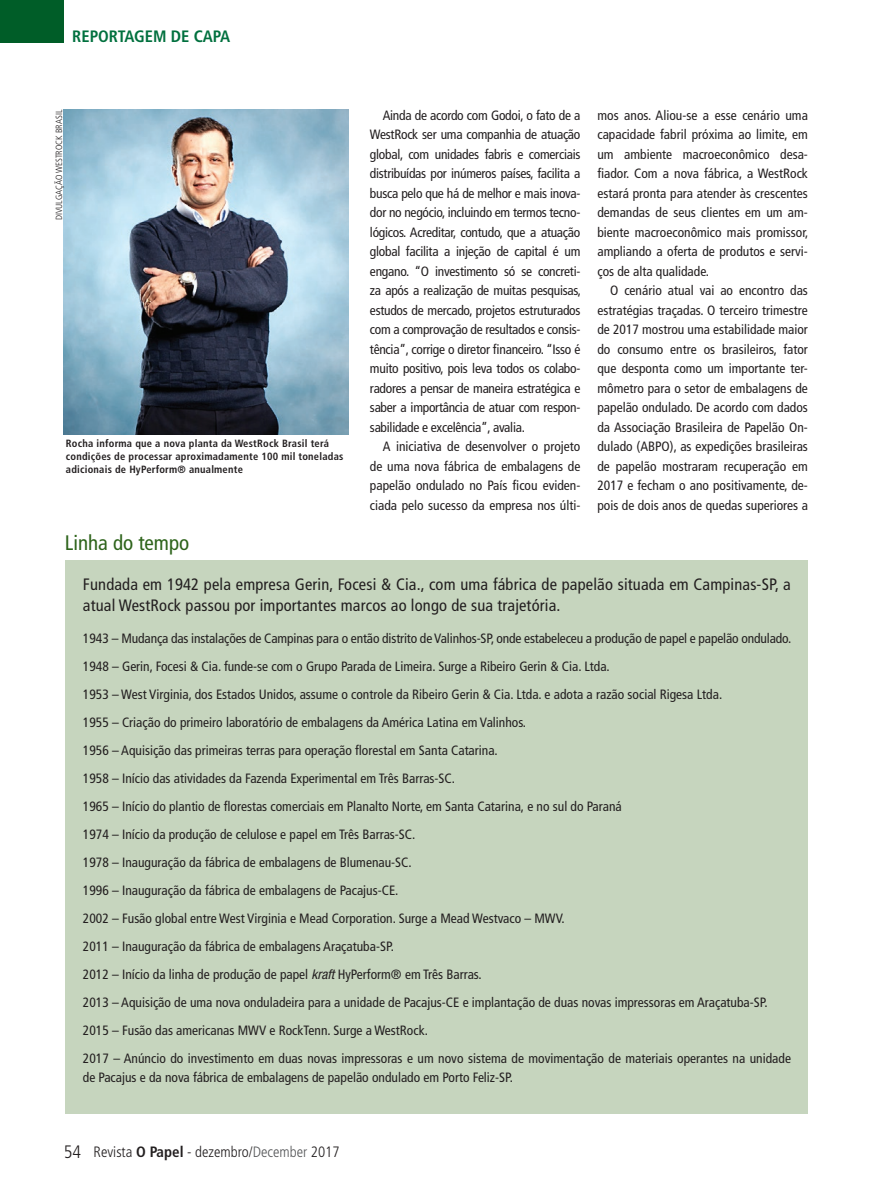
<style>
.page{position:relative;width:893px;height:1191px;background:#fff}
.page>*{position:absolute;margin:0;border:0;box-sizing:border-box;transform-origin:0 0}
.t1{font:condensed 21px "Frutiger LT Std";color:#2d631a}
.t2{font:300 condensed 18px "Frutiger LT Std";color:#231f20}
.t3{font:condensed 16.5px/21px "Frutiger LT Std";letter-spacing:.01em;color:#231f20}
.t4{font:700 condensed 16.5px "Frutiger LT Std";color:#00703e}
.t5{font:300 condensed 15px "Frutiger LT Std";color:#231f20}
.t6{font:condensed 13.5px/19.5px "Frutiger LT Std";color:#231f20;text-align:justify}
.t7{font:700 condensed 10.5px/12.6px "Frutiger LT Std";letter-spacing:.02em;color:#231f20}
.t8{font:300 condensed 9px "Frutiger LT Std";color:#231f20}
.s1{font-family:"Helvetica Neue LT Std";font-style:italic}
.s2{font-weight:700}
.s3{color:#57585a}
</style>
<div class="page">
<div style="left:0;top:0;width:64px;height:43px;background:#005d28"></div>
<div style="left:66px;top:560px;width:742px;height:554px;background:#c6d5be"></div>
<img style="left:64px;top:110px;width:285px;height:324px">
<p class="t4" style="left:72px;top:27px;width:160px">REPORTAGEM DE CAPA</p>
<p class="t8" style="left:54px;top:220px;width:112px;rotate:-90deg">DIVULGAÇÃO WESTROCK BRASIL</p>
<p class="t7" style="left:66px;top:437px;width:279px">Rocha informa que a nova planta da WestRock Brasil terá condições de processar aproximadamente 100 mil toneladas adicionais de HyPerform® anualmente</p>
<h1 class="t1" style="left:65px;top:530px;width:126px">Linha do tempo</h1>
<p class="t6" style="left:370px;top:106px;width:212px;text-indent:13px">Ainda de acordo com Godoi, o fato de a WestRock ser uma companhia de atuação global, com unidades fabris e comerciais distribuídas por inúmeros países, facilita a busca pelo que há de melhor e mais inova&shy;dor no negócio, incluindo em termos tecno&shy;lógicos. Acreditar, contudo, que a atuação global facilita a injeção de capital é um engano. “O investimento só se concreti&shy;za após a realização de muitas pesquisas, estudos de mercado, projetos estruturados com a comprovação de resultados e consis&shy;tência”, corrige o diretor financeiro. “Isso é muito positivo, pois leva todos os colabo&shy;radores a pensar de maneira estratégica e saber a importância de atuar com respon&shy;sabilidade e excelência”, avalia.</p>
<p class="t6" style="left:370px;top:437px;width:212px;text-indent:13px">A iniciativa de desenvolver o projeto de uma nova fábrica de embalagens de papelão ondulado no País ficou eviden&shy;ciada pelo sucesso da empresa nos últi-</p>
<p class="t6" style="left:597px;top:105px;width:212px">mos anos. Aliou-se a esse cenário uma capacidade fabril próxima ao limite, em um ambiente macroeconômico desa&shy;fiador. Com a nova fábrica, a WestRock estará pronta para atender às crescentes demandas de seus clientes em um am&shy;biente macroeconômico mais promissor, ampliando a oferta de produtos e servi&shy;ços de alta qualidade.</p>
<p class="t6" style="left:597px;top:281px;width:212px;text-indent:13px">O cenário atual vai ao encontro das estratégias traçadas. O terceiro trimestre de 2017 mostrou uma estabilidade maior do consumo entre os brasileiros, fator que desponta como um importante ter&shy;mômetro para o setor de embalagens de papelão ondulado. De acordo com dados da Associação Brasileira de Papelão On&shy;dulado (ABPO), as expedições brasileiras de papelão mostraram recuperação em 2017 e fecham o ano positivamente, de&shy;pois de dois anos de quedas superiores a</p>
<p class="t3" style="left:83px;top:573px;width:709px">Fundada em 1942 pela empresa Gerin, Focesi &amp; Cia., com uma fábrica de papelão situada em Campinas-SP, a atual WestRock passou por importantes marcos ao longo de sua trajetória.</p>
<p class="t6" style="left:83px;top:624px;width:710px;line-height:28px;text-align:left">1943 – Mudança das instalações de Campinas para o então distrito de Valinhos-SP, onde estabeleceu a produção de papel e papelão ondulado.<br>1948 – Gerin, Focesi &amp; Cia. funde-se com o Grupo Parada de Limeira. Surge a Ribeiro Gerin &amp; Cia. Ltda.<br>1953 – West Virginia, dos Estados Unidos, assume o controle da Ribeiro Gerin &amp; Cia. Ltda. e adota a razão social Rigesa Ltda.<br>1955 – Criação do primeiro laboratório de embalagens da América Latina em Valinhos.<br>1956 – Aquisição das primeiras terras para operação florestal em Santa Catarina.<br>1958 – Início das atividades da Fazenda Experimental em Três Barras-SC.<br>1965 – Início do plantio de florestas comerciais em Planalto Norte, em Santa Catarina, e no sul do Paraná<br>1974 – Início da produção de celulose e papel em Três Barras-SC.<br>1978 – Inauguração da fábrica de embalagens de Blumenau-SC.<br>1996 – Inauguração da fábrica de embalagens de Pacajus-CE.<br>2002 – Fusão global entre West Virginia e Mead Corporation. Surge a Mead Westvaco – MWV.<br>2011 – Inauguração da fábrica de embalagens Araçatuba-SP.<br>2012 – Início da linha de produção de papel <span class="s1">kraft</span> HyPerform® em Três Barras.<br>2013 – Aquisição de uma nova onduladeira para a unidade de Pacajus-CE e implantação de duas novas impressoras em Araçatuba-SP.<br>2015 – Fusão das americanas MWV e RockTenn. Surge a WestRock.<br>2017 – Anúncio do investimento em duas novas impressoras e um novo sistema de movimentação de materiais operantes na unidade</p>
<p class="t6" style="left:83px;top:1068px;width:432px">de Pacajus e da nova fábrica de embalagens de papelão ondulado em Porto Feliz-SP.</p>
<h2 class="t2" style="left:64px;top:1141px;width:19px">54</h2>
<p class="t5" style="left:94px;top:1142px;width:248px">Revista <span class="s2">O Papel</span> - dezembro/<span class="s3">December</span> 2017</p>
</div>
